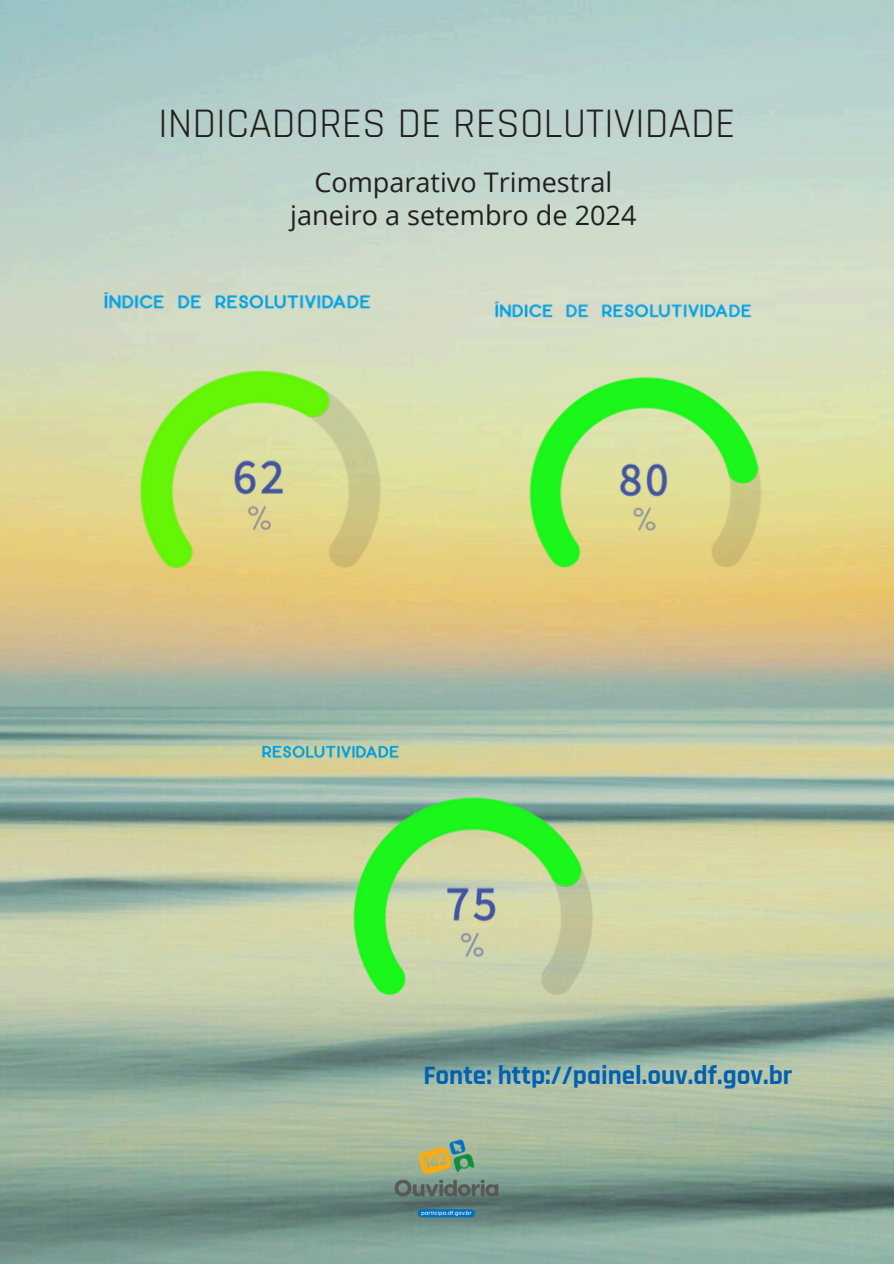
<style>
.page{position:relative;width:894px;height:1264px;background:#fff}
.page>*{position:absolute;margin:0;border:0;box-sizing:border-box;transform-origin:0 0}
.t1{font:42.45px "Rajdhani";color:#231f20}
.t2{font:27px "Open Sans";color:#231f20}
.t3{font:700 27px "Rajdhani";color:#0160af}
</style>
<div class="page">
<img style="left:0;top:0;width:893px;height:1263px">
<img style="left:296px;top:1094px;width:300px;height:168px">
<img style="left:89px;top:275px;width:334px;height:327px">
<img style="left:463px;top:293px;width:339px;height:290px">
<img style="left:257px;top:726px;width:433px;height:311px">
<h1 class="t1" style="left:158px;top:98px;width:578px">INDICADORES DE RESOLUTIVIDADE</h1>
<p class="t2" style="left:314px;top:163px;width:299px">Comparativo Trimestral</p>
<p class="t2" style="left:290px;top:196px;width:347px">janeiro a setembro de 2024</p>
<p class="t3" style="left:423px;top:1059px;width:370px">Fonte: http://painel.ouv.df.gov.br</p>
</div>
